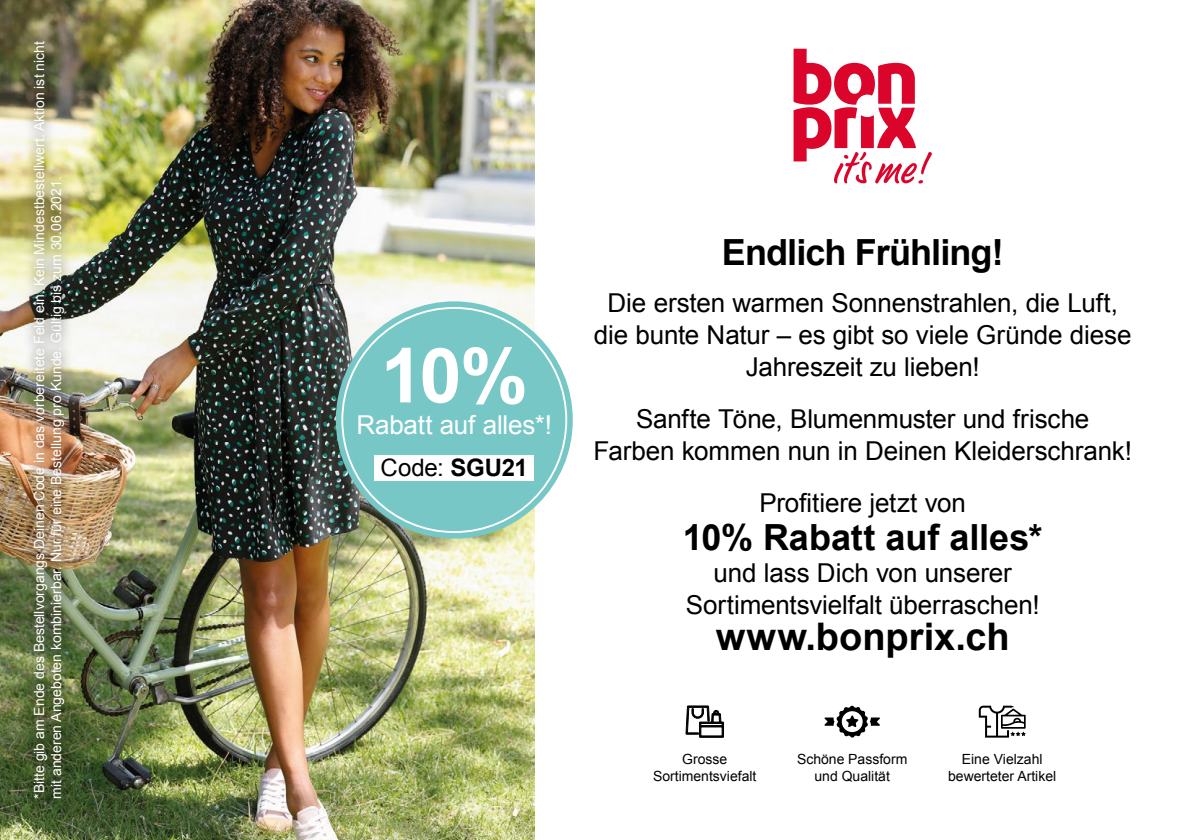
<style>
.page{position:relative;width:1191px;height:840px;background:#fff}
.page>*{position:absolute;margin:0;border:0;box-sizing:border-box;transform-origin:0 0}
.t1{font:700 76px "Arial";color:#fff}
.t2{font:700 38px "Arial";color:#000}
.t3{font:700 36px "Arial";color:#000}
.t4{font:700 36px "Arial";letter-spacing:-.025em;color:#000}
.t5{font:26px/32px "Arial";letter-spacing:-.005em;color:#000;text-align:center}
.t6{font:26px "Arial";letter-spacing:-.005em;color:#fff}
.t7{font:24px "Arial";color:#000}
.t8{font:14px/16.8px "Arial";color:#fff}
.t9{font:14px/16.8px "Arial";color:#000;text-align:center}
.s1{font-weight:700}
</style>
<div class="page">
<img style="left:0;top:0;width:534px;height:839px">
<div style="left:336px;top:301px;width:237px;height:237px;background:#78c7c7;border-radius:50%"></div>
<div style="left:374px;top:455px;width:160px;height:25px;background:#fff"></div>
<div style="left:22px;top:29px;width:54px;height:781px;background:#000;opacity:.35"></div>
<svg style="left:793px;top:49px;width:139px;height:135px"></svg>
<svg style="left:685px;top:705px;width:39px;height:33px"></svg>
<svg style="left:824px;top:705px;width:56px;height:32px"></svg>
<svg style="left:978px;top:705px;width:47px;height:32px"></svg>
<p class="t8" style="left:31px;top:798px;width:758px;rotate:-90deg">*Bitte gib am Ende des Bestellvorgangs Deinen Code in das vorbereitete Feld ein. Kein Mindestbestellwert. Aktion ist nicht mit anderen Angeboten kombinierbar. Nur für eine Bestellung pro Kunde. Gültig bis zum 30.06.2021.</p>
<h1 class="t1" style="left:381px;top:325px;width:149px">10%</h1>
<p class="t6" style="left:356px;top:408px;width:197px">Rabatt auf alles*!</p>
<p class="t7" style="left:380px;top:452px;width:149px">Code: <span class="s1">SGU21</span></p>
<h3 class="t4" style="left:722px;top:228px;width:283px">Endlich Frühling!</h3>
<p class="t5" style="left:594px;top:287px;width:539px">Die ersten warmen Sonnenstrahlen, die Luft, die bunte Natur – es gibt so viele Gründe diese<br>Jahreszeit zu lieben!</p>
<p class="t5" style="left:593px;top:403px;width:540px">Sanfte Töne, Blumenmuster und frische<br>Farben kommen nun in Deinen Kleiderschrank!</p>
<p class="t5" style="left:759px;top:487px;width:208px">Profitiere jetzt von</p>
<h3 class="t3" style="left:683px;top:513px;width:361px">10% Rabatt auf alles*</h3>
<p class="t5" style="left:686px;top:557px;width:355px">und lass Dich von unserer<br>Sortimentsvielfalt überraschen!</p>
<h2 class="t2" style="left:715px;top:611px;width:296px">www.bonprix.ch</h2>
<p class="t9" style="left:653px;top:750px;width:105px">Grosse<br>Sortimentsviefalt</p>
<p class="t9" style="left:797px;top:750px;width:112px">Schöne Passform und Qualität</p>
<p class="t9" style="left:948px;top:750px;width:110px">Eine Vielzahl bewerteter Artikel</p>
</div>
